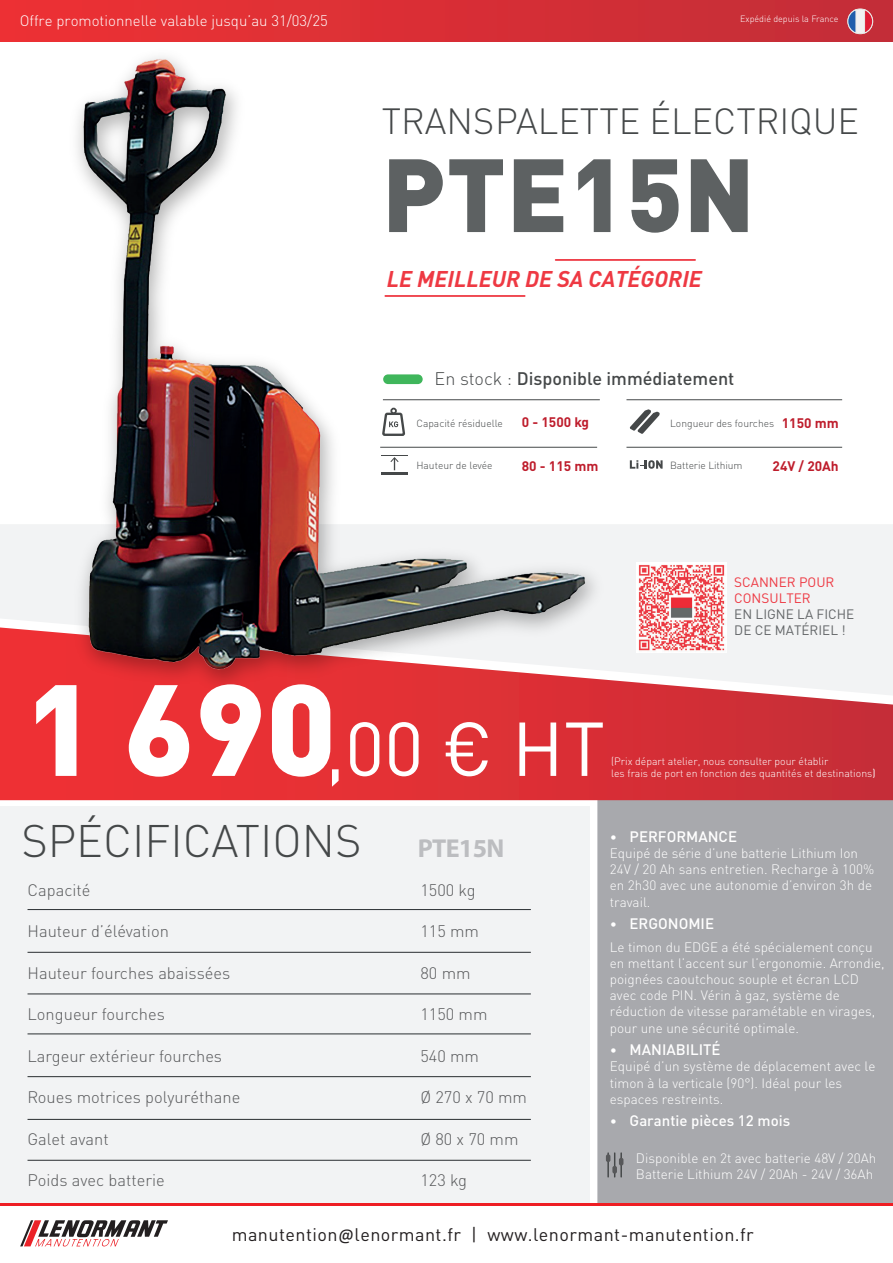
<style>
.page{position:relative;width:893px;height:1263px;background:#fff}
.page>*{position:absolute;margin:0;border:0;box-sizing:border-box;transform-origin:0 0}
.t1{font:900 102.15px "DIN Pro";letter-spacing:.005em;color:#5d6162}
.t2{font:75px "DIN Pro";color:#fff}
.t3{font:300 45px "DIN Pro";color:#454849}
.t4{font:300 36px "DIN Pro";color:#454849}
.t5{font:italic 700 22.5px "DIN Pro";color:#ee3943}
.t6{font:18px "DIN Pro";letter-spacing:.025em;color:#231f20}
.t7{font:500 18px "DIN Pro";color:#454849}
.t8{font:300 16.5px "DIN Pro";color:#57585a}
.t9{font:500 15px "DIN Pro";color:#fff}
.t10{font:300 15px "DIN Pro";color:#fff}
.t11{font:700 13.65px "DIN Pro";color:#be1d2c}
.t12{font:300 13.5px/16.2px "DIN Pro";color:#fff}
.t13{font:13.5px/16.2px "DIN Pro";color:#636668}
.t14{font:13.5px/16.2px "DIN Pro";color:#ee3943}
.t15{font:300 10.5px/12.6px "DIN Pro";color:#fff}
.t16{font:300 10.2px "DIN Pro";color:#454849}
.t17{font:300 9px "DIN Pro";color:#fff}
.s1{font-weight:300}
.s2{font-weight:700;font-size:13.65px;color:#be1d2c}
.s3{font-weight:900;font-size:127.5px}
.s4{font-weight:400}
.s5{font-family:"Myriad Pro";font-weight:700;font-size:25.95px;color:#bcbdc0}
.s6{font-weight:300;font-size:13.5px}
.s7{font-family:"Calibri"}
</style>
<div class="page">
<div style="left:0;top:0;width:893px;height:41px;background:#c82f37"></div>
<div style="left:597px;top:800px;width:296px;height:403px;background:#a8a9ad"></div>
<svg style="left:0;top:695px;width:893px;height:105px;background:#da3137"></svg>
<svg style="left:624px;top:524px;width:269px;height:171px;fill:#f2f3f4"></svg>
<img style="left:0;top:0;width:624px;height:750px">
<div style="left:0;top:806px;width:589px;height:400px;background:#f2f3f4"></div>
<hr style="left:0;top:1203px;width:893px;height:3px;background:#ee1d23">
<div style="left:383px;top:374px;width:40px;height:10px;background:#3fb65b;border-radius:5px"></div>
<div style="left:848px;top:9px;width:25px;height:25px;background:#f0f1f2;border-radius:50%"></div>
<div style="left:848px;top:9px;width:25px;height:25px;border:1px solid #e8eae8;border-radius:50%"></div>
<svg style="left:864px;top:9px;width:9px;height:25px"></svg>
<svg style="left:847px;top:9px;width:9px;height:25px"></svg>
<div style="left:390px;top:408px;width:7px;height:6px;border:2px solid #454849;border-radius:50%"></div>
<svg style="left:382px;top:411px;width:25px;height:26px"></svg>
<hr style="left:381px;top:472px;width:27px;height:3px;background:#454849">
<svg style="left:381px;top:455px;width:27px;height:15px"></svg>
<hr style="left:383px;top:399px;width:217px;height:1px;background:#454849">
<hr style="left:380px;top:447px;width:217px;height:1px;background:#454849">
<hr style="left:626px;top:399px;width:216px;height:1px;background:#454849">
<hr style="left:626px;top:447px;width:216px;height:1px;background:#454849">
<svg style="left:630px;top:409px;width:30px;height:25px"></svg>
<hr style="left:28px;top:909px;width:503px;height:1px;background:#2a2e31">
<hr style="left:28px;top:952px;width:503px;height:1px;background:#2a2e31">
<hr style="left:28px;top:994px;width:503px;height:1px;background:#2a2e31">
<hr style="left:28px;top:1034px;width:503px;height:1px;background:#2a2e31">
<hr style="left:28px;top:1076px;width:503px;height:1px;background:#2a2e31">
<hr style="left:28px;top:1119px;width:503px;height:1px;background:#2a2e31">
<hr style="left:28px;top:1160px;width:503px;height:1px;background:#2a2e31">
<svg style="left:606px;top:1152px;width:17px;height:25px"></svg>
<hr style="left:384px;top:295px;width:141px;height:2px;background:#ee3943">
<hr style="left:555px;top:259px;width:141px;height:2px;background:#ee3943">
<svg style="left:630px;top:460px;width:33px;height:9px"></svg>
<img style="left:636px;top:562px;width:90px;height:90px">
<svg style="left:20px;top:1220px;width:148px;height:26px"></svg>
<p class="t10" style="left:20px;top:9px;width:310px">Offre promotionnelle valable jusqu’au 31/03/25</p>
<p class="t17" style="left:740px;top:12px;width:100px">Expédié depuis la France</p>
<h3 class="t4" style="left:382px;top:93px;width:479px">TRANSPALETTE ÉLECTRIQUE</h3>
<h1 class="t1" style="left:382px;top:107px;width:375px">PTE15N</h1>
<h3 class="t5" style="left:387px;top:260px;width:316px">LE MEILLEUR DE SA CATÉGORIE</h3>
<h3 class="t7" style="left:435px;top:364px;width:301px"><span class="s1">En stock :</span> Disponible immédiatement</h3>
<p class="t16" style="left:416px;top:415px;width:88px">Capacité résiduelle</p>
<p class="t16" style="left:416px;top:457px;width:78px">Hauteur de levée</p>
<p class="t11" style="left:522px;top:411px;width:69px">0 - 1500 kg</p>
<p class="t16" style="left:670px;top:415px;width:170px">Longueur des fourches <span class="s2">1150 mm</span></p>
<p class="t11" style="left:522px;top:455px;width:78px">80 - 115 mm</p>
<p class="t16" style="left:670px;top:457px;width:74px">Batterie Lithium</p>
<p class="t11" style="left:773px;top:455px;width:68px">24V / 20Ah</p>
<p class="t14" style="left:734px;top:572px;width:102px">SCANNER POUR<br>CONSULTER</p>
<p class="t13" style="left:734px;top:605px;width:122px">EN LIGNE LA FICHE<br>DE CE MATÉRIEL !</p>
<h2 class="t2" style="left:25px;top:690px;width:582px"><span class="s3">1 690</span>,00 € HT</h2>
<p class="t15" style="left:611px;top:753px;width:266px">(Prix départ atelier, nous consulter pour établir<br>les frais de port en fonction des quantités et destinations<span class="s4">)</span></p>
<h3 class="t3" style="left:21px;top:806px;width:484px">SPÉCIFICATIONS <span class="s5">PTE15N</span></h3>
<p class="t8" style="left:28px;top:877px;width:64px">Capacité</p>
<p class="t8" style="left:28px;top:918px;width:143px">Hauteur d’élévation</p>
<p class="t8" style="left:28px;top:960px;width:204px">Hauteur fourches abaissées</p>
<p class="t8" style="left:28px;top:1001px;width:139px">Longueur fourches</p>
<p class="t8" style="left:28px;top:1043px;width:196px">Largeur extérieur fourches</p>
<p class="t8" style="left:28px;top:1084px;width:214px">Roues motrices polyuréthane</p>
<p class="t8" style="left:28px;top:1126px;width:83px">Galet avant</p>
<p class="t8" style="left:28px;top:1167px;width:139px">Poids avec batterie</p>
<p class="t8" style="left:420px;top:877px;width:57px">1500 kg</p>
<p class="t8" style="left:420px;top:918px;width:60px">115 mm</p>
<p class="t8" style="left:420px;top:960px;width:52px">80 mm</p>
<p class="t8" style="left:420px;top:1001px;width:69px">1150 mm</p>
<p class="t8" style="left:420px;top:1043px;width:60px">540 mm</p>
<p class="t8" style="left:420px;top:1084px;width:108px">Ø 270 x 70 mm</p>
<p class="t8" style="left:420px;top:1126px;width:100px">Ø 80 x 70 mm</p>
<p class="t8" style="left:420px;top:1167px;width:48px">123 kg</p>
<p class="t9" style="left:610px;top:824px;width:129px"><span class="s6">•</span> PERFORMANCE</p>
<p class="t12" style="left:610px;top:844px;width:266px">Equipé de série d’une batterie Lithium Ion 24V / 20 Ah sans entretien. Recharge à 100% en 2h30 avec une autonomie d’environ 3h de travail.</p>
<p class="t9" style="left:610px;top:911px;width:106px"><span class="s6">•</span> ERGONOMIE</p>
<p class="t12" style="left:610px;top:937px;width:276px">Le timon du EDGE a été spécialement conçu en mettant l’accent sur l’ergonomie. Arrondie, poignées caoutchouc souple et écran LCD avec code PIN. Vérin à gaz, système de réduction de vitesse paramétable en virages, pour une une sécurité optimale.</p>
<p class="t9" style="left:610px;top:1037px;width:112px"><span class="s6">•</span> MANIABILITÉ</p>
<p class="t12" style="left:610px;top:1057px;width:267px">Equipé d’un système de déplacement avec le timon à la verticale (90°). Idéal pour les espaces restreints.</p>
<p class="t9" style="left:610px;top:1109px;width:182px"><span class="s6">•</span> Garantie pièces 12 mois</p>
<p class="t12" style="left:636px;top:1148px;width:242px">Disponible en 2t avec batterie 48V / 20Ah<br>Batterie Lithium 24V / 20Ah - 24V / 36Ah</p>
<h3 class="t6" style="left:232px;top:1221px;width:524px">manutention<span class="s7">@</span>lenormant.fr | www.lenormant-manutention.fr</h3>
</div>
